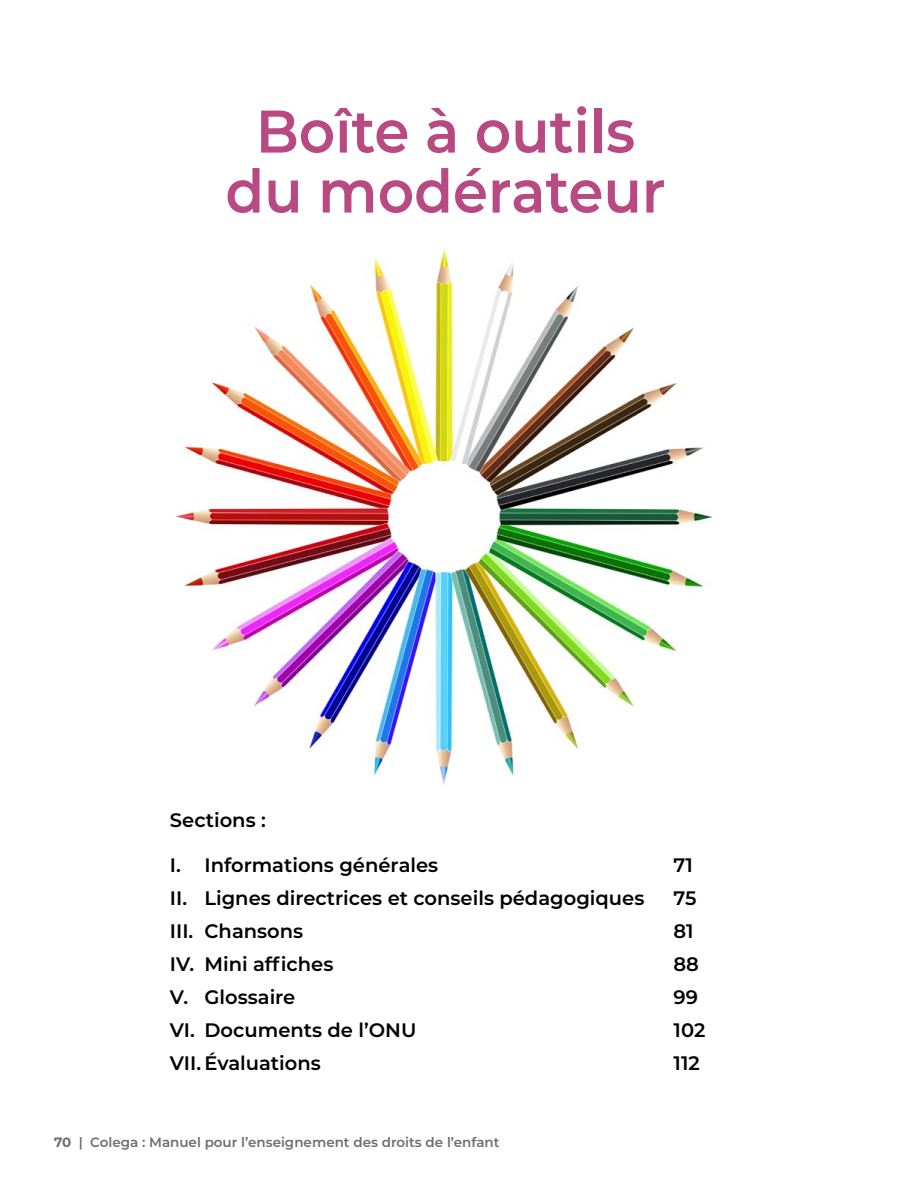
<style>
.page{position:relative;width:918px;height:1188px;background:#fff}
.page>*{position:absolute;margin:0;border:0;box-sizing:border-box;transform-origin:0 0}
.t1{font:600 60px/60px "Montserrat";color:#b84982;text-align:center;scale:.94 1}
.t2{font:600 19.5px/33px "Montserrat";color:#000}
.t3{font:600 13.5px "Montserrat";color:#6d6e71}
.s1{font-weight:700}
</style>
<div class="page">
<img style="left:175px;top:248px;width:538px;height:537px">
<h1 class="t1" style="left:225px;top:99px;width:470px">Boîte à outils du modérateur</h1>
<p class="t2" style="left:170px;top:803px;width:97px">Sections :</p>
<p class="t2" style="left:170px;top:848px;width:476px">I. Informations générales<br>II. Lignes directrices et conseils pédagogiques<br>III. Chansons<br>IV. Mini affiches<br>V. Glossaire<br>VI. Documents de l’ONU<br>VII. Évaluations</p>
<p class="t2" style="left:674px;top:848px;width:33px">71<br>75<br>81<br>88<br>99<br>102<br>112</p>
<p class="t3" style="left:54px;top:1133px;width:447px"><span class="s1">70</span> | Colega : Manuel pour l’enseignement des droits de l’enfant</p>
</div>
